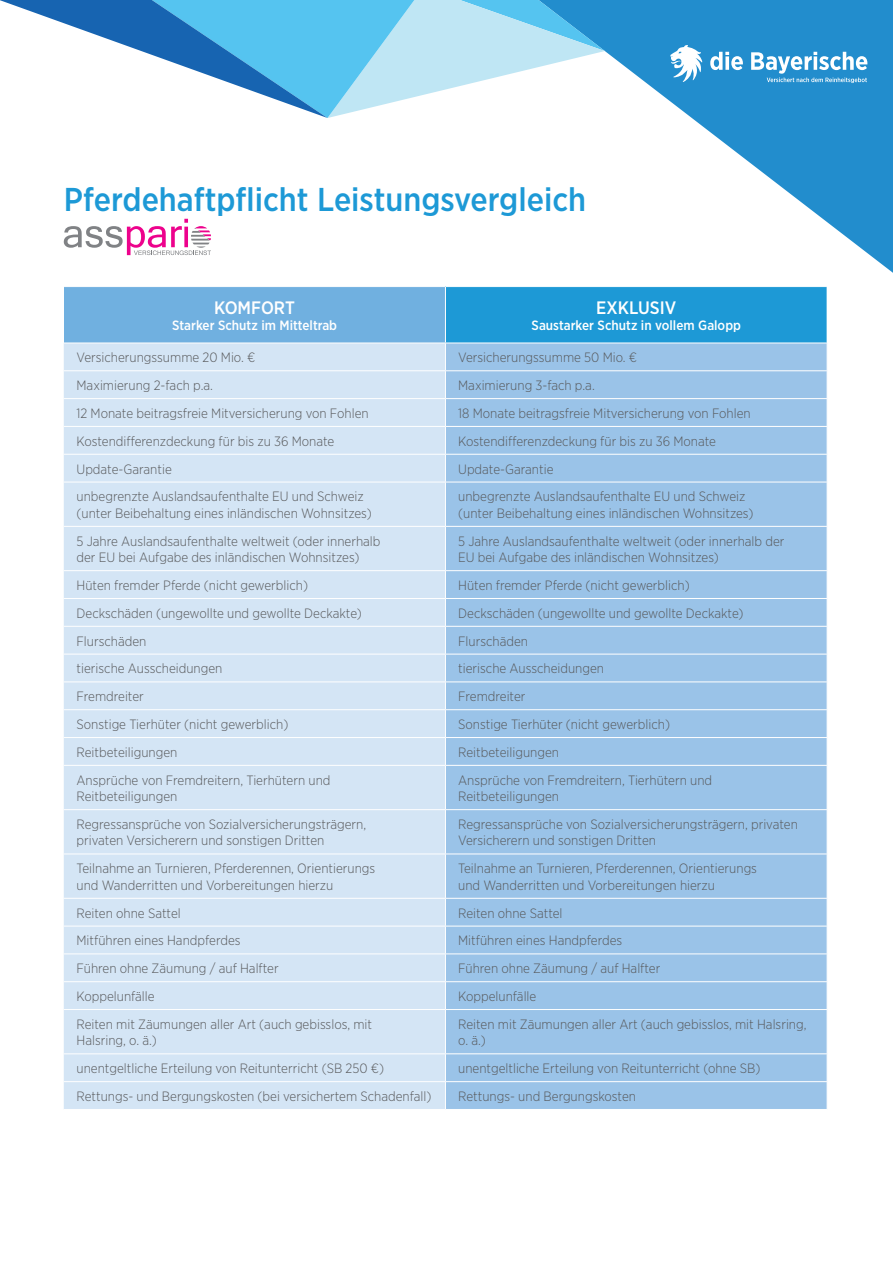
<style>
.page{position:relative;width:893px;height:1263px;background:#fff}
.page>*{position:absolute;margin:0;border:0;box-sizing:border-box;transform-origin:0 0}
.t1{font:500 33px "Gotham Narrow";color:#1d99d6}
.Subline{font:500 18px "Gotham Narrow";color:#fff}
.Subline-2{font:300 13.5px/16.5px "Gotham Narrow";color:#57585a}
.Subline-3{font:500 13.5px "Gotham Narrow";color:#fff}
</style>
<div class="page">
<svg style="left:605px;top:0;width:288px;height:273px;fill:#228dcd"></svg>
<svg style="left:0;top:0;width:605px;height:118px"></svg>
<svg style="left:710px;top:52px;width:33px;height:18px"></svg>
<svg style="left:751px;top:52px;width:116px;height:31px"></svg>
<svg style="left:670px;top:45px;width:33px;height:37px"></svg>
<div style="left:64px;top:287px;width:381px;height:56px;background:#70b0e0"></div>
<div style="left:445px;top:287px;width:382px;height:56px;background:#1d99d6"></div>
<div style="left:64px;top:344px;width:381px;height:765px;background:#d4e5f5"></div>
<div style="left:446px;top:344px;width:381px;height:765px;background:#9ac3e8"></div>
<div style="left:446px;top:427px;width:381px;height:626px;background:#9ac3e8"></div>
<hr style="left:445px;top:287px;width:1px;height:56px;background:#fff">
<hr style="left:64px;top:370px;width:381px;height:1px;background:#fff">
<hr style="left:445px;top:370px;width:382px;height:1px;background:#fff">
<hr style="left:64px;top:398px;width:381px;height:1px;background:#fff">
<hr style="left:445px;top:398px;width:382px;height:1px;background:#fff">
<hr style="left:64px;top:426px;width:381px;height:1px;background:#fff">
<hr style="left:445px;top:426px;width:382px;height:1px;background:#fff">
<hr style="left:64px;top:454px;width:381px;height:1px;background:#fff">
<hr style="left:445px;top:454px;width:382px;height:1px;background:#fff">
<hr style="left:64px;top:482px;width:381px;height:1px;background:#fff">
<hr style="left:445px;top:482px;width:382px;height:1px;background:#fff">
<hr style="left:64px;top:526px;width:381px;height:1px;background:#fff">
<hr style="left:445px;top:526px;width:382px;height:1px;background:#fff">
<hr style="left:64px;top:570px;width:381px;height:1px;background:#fff">
<hr style="left:445px;top:570px;width:382px;height:1px;background:#fff">
<hr style="left:64px;top:598px;width:381px;height:1px;background:#fff">
<hr style="left:445px;top:598px;width:382px;height:1px;background:#fff">
<hr style="left:64px;top:626px;width:381px;height:1px;background:#fff">
<hr style="left:445px;top:626px;width:382px;height:1px;background:#fff">
<hr style="left:64px;top:654px;width:381px;height:1px;background:#fff">
<hr style="left:445px;top:654px;width:382px;height:1px;background:#fff">
<hr style="left:64px;top:681px;width:381px;height:1px;background:#fff">
<hr style="left:445px;top:681px;width:382px;height:1px;background:#fff">
<hr style="left:64px;top:709px;width:381px;height:1px;background:#fff">
<hr style="left:445px;top:709px;width:382px;height:1px;background:#fff">
<hr style="left:64px;top:737px;width:381px;height:1px;background:#fff">
<hr style="left:445px;top:737px;width:382px;height:1px;background:#fff">
<hr style="left:64px;top:765px;width:381px;height:1px;background:#fff">
<hr style="left:445px;top:765px;width:382px;height:1px;background:#fff">
<hr style="left:64px;top:809px;width:381px;height:1px;background:#fff">
<hr style="left:445px;top:809px;width:382px;height:1px;background:#fff">
<hr style="left:64px;top:853px;width:381px;height:1px;background:#fff">
<hr style="left:445px;top:853px;width:382px;height:1px;background:#fff">
<hr style="left:64px;top:898px;width:381px;height:1px;background:#fff">
<hr style="left:445px;top:898px;width:382px;height:1px;background:#fff">
<hr style="left:64px;top:926px;width:381px;height:1px;background:#fff">
<hr style="left:445px;top:926px;width:382px;height:1px;background:#fff">
<hr style="left:64px;top:953px;width:381px;height:1px;background:#fff">
<hr style="left:445px;top:953px;width:382px;height:1px;background:#fff">
<hr style="left:64px;top:981px;width:381px;height:1px;background:#fff">
<hr style="left:445px;top:981px;width:382px;height:1px;background:#fff">
<hr style="left:64px;top:1009px;width:381px;height:1px;background:#fff">
<hr style="left:445px;top:1009px;width:382px;height:1px;background:#fff">
<hr style="left:64px;top:1053px;width:381px;height:1px;background:#fff">
<hr style="left:445px;top:1053px;width:382px;height:1px;background:#fff">
<hr style="left:64px;top:1081px;width:381px;height:1px;background:#fff">
<hr style="left:445px;top:1081px;width:382px;height:1px;background:#fff">
<svg style="left:64px;top:219px;width:147px;height:36px"></svg>
<p class="t1" style="left:64px;top:179px;width:524px">Pferdehaftpflicht Leistungsvergleich</p>
<p class="Subline" style="left:214px;top:296px;width:82px">KOMFORT</p>
<p class="Subline-3" style="left:172px;top:317px;width:167px">Starker Schutz im Mitteltrab</p>
<p class="Subline" style="left:596px;top:296px;width:82px">EXKLUSIV</p>
<p class="Subline-3" style="left:532px;top:317px;width:211px">Saustarker Schutz in vollem Galopp</p>
<p class="Subline-2" style="left:77px;top:349px;width:180px">Versicherungssumme 20 Mio. €</p>
<p class="Subline-2" style="left:458px;top:349px;width:180px">Versicherungssumme 50 Mio. €</p>
<p class="Subline-2" style="left:77px;top:377px;width:138px">Maximierung 2-fach p.a.</p>
<p class="Subline-2" style="left:458px;top:377px;width:138px">Maximierung 3-fach p.a.</p>
<p class="Subline-2" style="left:77px;top:405px;width:294px">12 Monate beitragsfreie Mitversicherung von Fohlen</p>
<p class="Subline-2" style="left:458px;top:405px;width:294px">18 Monate beitragsfreie Mitversicherung von Fohlen</p>
<p class="Subline-2" style="left:77px;top:432px;width:259px">Kostendifferenzdeckung für bis zu 36 Monate</p>
<p class="Subline-2" style="left:458px;top:432px;width:259px">Kostendifferenzdeckung für bis zu 36 Monate</p>
<p class="Subline-2" style="left:77px;top:460px;width:97px">Update-Garantie</p>
<p class="Subline-2" style="left:458px;top:460px;width:97px">Update-Garantie</p>
<p class="Subline-2" style="left:77px;top:488px;width:297px">unbegrenzte Auslandsaufenthalte EU und Schweiz (unter Beibehaltung eines inländischen Wohnsitzes)</p>
<p class="Subline-2" style="left:458px;top:488px;width:297px">unbegrenzte Auslandsaufenthalte EU und Schweiz (unter Beibehaltung eines inländischen Wohnsitzes)</p>
<p class="Subline-2" style="left:77px;top:532px;width:305px">5 Jahre Auslandsaufenthalte weltweit (oder innerhalb der EU bei Aufgabe des inländischen Wohnsitzes)</p>
<p class="Subline-2" style="left:458px;top:532px;width:328px">5 Jahre Auslandsaufenthalte weltweit (oder innerhalb der<br>EU bei Aufgabe des inländischen Wohnsitzes)</p>
<p class="Subline-2" style="left:77px;top:577px;width:233px">Hüten fremder Pferde (nicht gewerblich)</p>
<p class="Subline-2" style="left:458px;top:577px;width:233px">Hüten fremder Pferde (nicht gewerblich)</p>
<p class="Subline-2" style="left:77px;top:604px;width:287px">Deckschäden (ungewollte und gewollte Deckakte)</p>
<p class="Subline-2" style="left:458px;top:604px;width:287px">Deckschäden (ungewollte und gewollte Deckakte)</p>
<p class="Subline-2" style="left:77px;top:632px;width:71px">Flurschäden</p>
<p class="Subline-2" style="left:458px;top:632px;width:71px">Flurschäden</p>
<p class="Subline-2" style="left:77px;top:660px;width:147px">tierische Ausscheidungen</p>
<p class="Subline-2" style="left:458px;top:660px;width:147px">tierische Ausscheidungen</p>
<p class="Subline-2" style="left:77px;top:688px;width:69px">Fremdreiter</p>
<p class="Subline-2" style="left:458px;top:688px;width:69px">Fremdreiter</p>
<p class="Subline-2" style="left:77px;top:716px;width:213px">Sonstige Tierhüter (nicht gewerblich)</p>
<p class="Subline-2" style="left:458px;top:716px;width:213px">Sonstige Tierhüter (nicht gewerblich)</p>
<p class="Subline-2" style="left:77px;top:743px;width:102px">Reitbeteiligungen</p>
<p class="Subline-2" style="left:458px;top:743px;width:102px">Reitbeteiligungen</p>
<p class="Subline-2" style="left:77px;top:771px;width:255px">Ansprüche von Fremdreitern, Tierhütern und<br>Reitbeteiligungen</p>
<p class="Subline-2" style="left:458px;top:771px;width:255px">Ansprüche von Fremdreitern, Tierhütern und<br>Reitbeteiligungen</p>
<p class="Subline-2" style="left:77px;top:816px;width:291px">Regressansprüche von Sozialversicherungsträgern, privaten Versicherern und sonstigen Dritten</p>
<p class="Subline-2" style="left:458px;top:816px;width:341px">Regressansprüche von Sozialversicherungsträgern, privaten<br>Versicherern und sonstigen Dritten</p>
<p class="Subline-2" style="left:77px;top:860px;width:300px">Teilnahme an Turnieren, Pferderennen, Orientierungs und Wanderritten und Vorbereitungen hierzu</p>
<p class="Subline-2" style="left:458px;top:860px;width:300px">Teilnahme an Turnieren, Pferderennen, Orientierungs und Wanderritten und Vorbereitungen hierzu</p>
<p class="Subline-2" style="left:77px;top:904px;width:106px">Reiten ohne Sattel</p>
<p class="Subline-2" style="left:458px;top:904px;width:106px">Reiten ohne Sattel</p>
<p class="Subline-2" style="left:77px;top:932px;width:165px">Mitführen eines Handpferdes</p>
<p class="Subline-2" style="left:458px;top:932px;width:165px">Mitführen eines Handpferdes</p>
<p class="Subline-2" style="left:77px;top:960px;width:204px">Führen ohne Zäumung / auf Halfter</p>
<p class="Subline-2" style="left:458px;top:960px;width:204px">Führen ohne Zäumung / auf Halfter</p>
<p class="Subline-2" style="left:77px;top:988px;width:80px">Koppelunfälle</p>
<p class="Subline-2" style="left:458px;top:988px;width:80px">Koppelunfälle</p>
<p class="Subline-2" style="left:77px;top:1015px;width:297px">Reiten mit Zäumungen aller Art (auch gebisslos, mit<br>Halsring, o. ä.)</p>
<p class="Subline-2" style="left:458px;top:1015px;width:350px">Reiten mit Zäumungen aller Art (auch gebisslos, mit Halsring, o. ä.)</p>
<p class="Subline-2" style="left:77px;top:1060px;width:309px">unentgeltliche Erteilung von Reitunterricht (SB 250 €)</p>
<p class="Subline-2" style="left:458px;top:1060px;width:304px">unentgeltliche Erteilung von Reitunterricht (ohne SB)</p>
<p class="Subline-2" style="left:77px;top:1088px;width:356px">Rettungs- und Bergungskosten (bei versichertem Schadenfall)</p>
<p class="Subline-2" style="left:458px;top:1088px;width:179px">Rettungs- und Bergungskosten</p>
</div>
